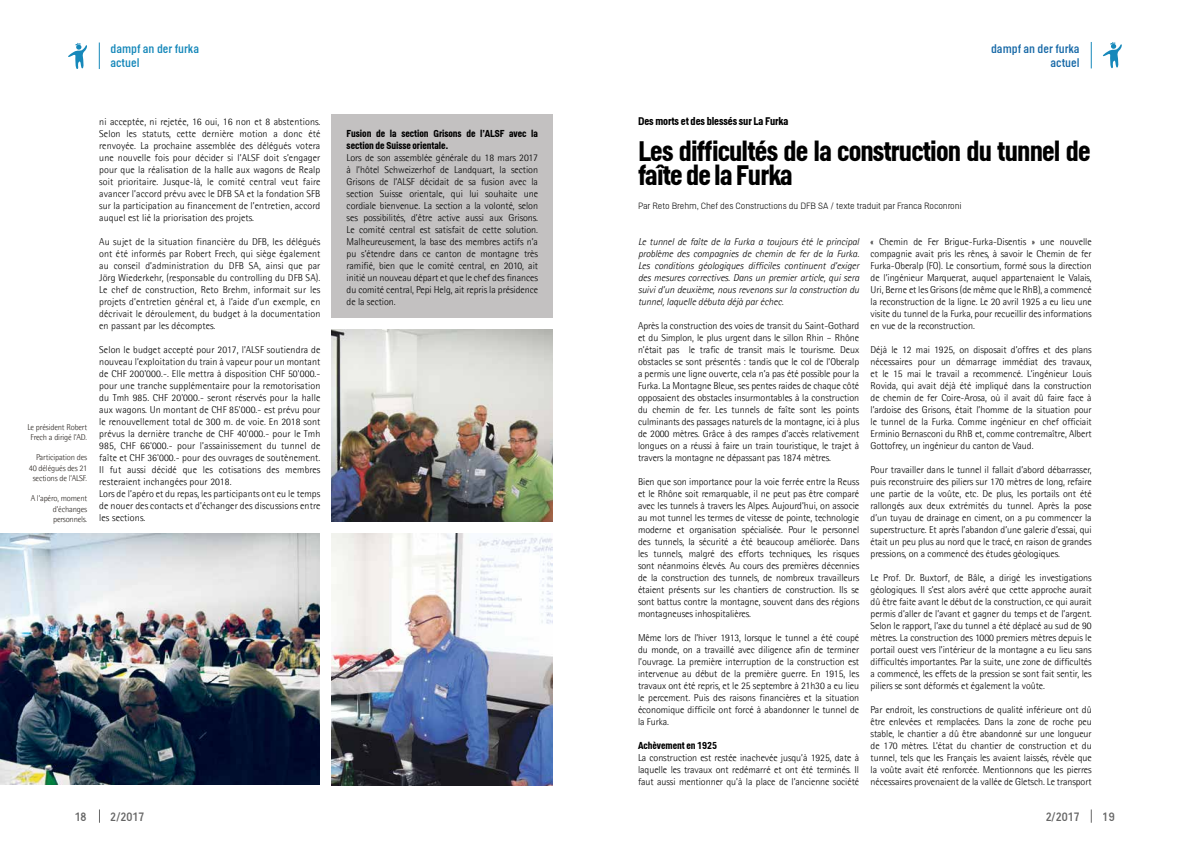
<style>
.page{position:relative;width:1191px;height:842px;background:#fff}
.page>*{position:absolute;margin:0;border:0;box-sizing:border-box;transform-origin:0 0}
.t1{font:700 28px/24px "Helsinki";letter-spacing:-.03em;color:#000}
.t2{font:12px/14.4px "Helsinki";color:#1769a7;text-align:right}
.t3{font:12px/14.4px "Helsinki";color:#1688ba}
.t4{font:12px "Helsinki";color:#000}
.t5{font:700 11px "Helsinki";letter-spacing:-.01em;color:#000}
.t6{font:300 10px/12px "Agfa Rotis Semisans";letter-spacing:.01em;color:#000;text-align:justify}
.t7{font:italic 300 10px/12px "Agfa Rotis Semisans";letter-spacing:-.005em;color:#000;text-align:justify}
.t8{font:700 10px/12px "Helsinki";letter-spacing:-.005em;color:#000}
.t9{font:300 9px "Helsinki";letter-spacing:-.01em;color:#000}
.t10{font:300 8.5px/10.3px "Agfa Rotis Semisans";letter-spacing:-.02em;color:#2e2925;text-align:center}
</style>
<div class="page">
<svg style="left:99px;top:809px;width:1px;height:14px"></svg>
<svg style="left:1090px;top:809px;width:1px;height:14px"></svg>
<svg style="left:1090px;top:42px;width:1px;height:26px"></svg>
<svg style="left:99px;top:43px;width:1px;height:26px"></svg>
<svg style="left:68px;top:43px;width:19px;height:26px"></svg>
<svg style="left:1102px;top:42px;width:20px;height:26px"></svg>
<div style="left:332px;top:114px;width:221px;height:203px;background:#c3c1c1"></div>
<img style="left:332px;top:533px;width:220px;height:252px">
<img style="left:0;top:533px;width:320px;height:251px">
<img style="left:332px;top:329px;width:221px;height:192px">
<p class="t3" style="left:110px;top:41px;width:90px">dampf an der furka actuel</p>
<p class="t10" style="left:27px;top:421px;width:61px">Le président Robert<br>Frech a dirigé l’AD.</p>
<p class="t10" style="left:29px;top:452px;width:60px;text-align:right">Participation des<br>40 délégués des 21 sections de l’ALSF.</p>
<p class="t10" style="left:53px;top:493px;width:36px;text-align:justify;text-indent:-22px">A l’apéro, moment d’échanges personnels.</p>
<p class="t6" style="left:99px;top:116px;width:223px">ni acceptée, ni rejetée, 16 oui, 16 non et 8 abstentions.<br>Selon les statuts, cette dernière motion a donc été renvoyée. La prochaine assemblée des délégués votera une nouvelle fois pour décider si l’ALSF doit s’engager pour que la réalisation de la halle aux wagons de Realp soit prioritaire. Jusque-là, le comité central veut faire avancer l’accord prévu avec le DFB SA et la fondation SFB sur la participation au financement de l’entretien, accord auquel est lié la priorisation des projets.</p>
<p class="t6" style="left:99px;top:236px;width:223px">Au sujet de la situation financière du DFB, les délégués ont été informés par Robert Frech, qui siège également au conseil d’administration du DFB SA, ainsi que par Jörg Wiederkehr, (responsable du controlling du DFB SA).<br>Le chef de construction, Reto Brehm, informait sur les projets d’entretien général et, à l’aide d’un exemple, en décrivait le déroulement, du budget à la documentation en passant par les décomptes.</p>
<p class="t6" style="left:99px;top:344px;width:223px;text-align:left">Selon le budget accepté pour 2017, l’ALSF soutiendra de nouveau l’exploitation du train à vapeur pour un montant de CHF 200'000.-. Elle mettra à disposition CHF 50'000.- pour une tranche supplémentaire pour la remotorisation du Tmh 985. CHF 20'000.- seront réservés pour la halle aux wagons. Un montant de CHF 85'000.- est prévu pour le renouvellement total de 300 m. de voie. En 2018 sont prévus la dernière tranche de CHF 40'000.- pour le Tmh 985, CHF 66'000.- pour l’assainissement du tunnel de faîte et CHF 36'000.- pour des ouvrages de soutènement.<br>Il fut aussi décidé que les cotisations des membres resteraient inchangées pour 2018.<br>Lors de l’apéro et du repas, les participants ont eu le temps de nouer des contacts et d’échanger des discussions entre les sections.</p>
<p class="t8" style="left:347px;top:128px;width:193px">Fusion de la section Grisons de l’ALSF avec la section de Suisse orientale.</p>
<p class="t6" style="left:347px;top:152px;width:193px">Lors de son assemblée générale du 18 mars 2017 à l’hôtel Schweizerhof de Landquart, la section Grisons de l’ALSF décidait de sa fusion avec la section Suisse orientale, qui lui souhaite une cordiale bienvenue. La section a la volonté, selon ses possibilités, d’être active aussi aux Grisons.<br>Le comité central est satisfait de cette solution.<br>Malheureusement, la base des membres actifs n’a pu s’étendre dans ce canton de montagne très ramifié, bien que le comité central, en 2010, ait initié un nouveau départ et que le chef des finances du comité central, Pepi Helg, ait repris la présidence de la section.</p>
<p class="t2" style="left:991px;top:41px;width:90px">dampf an der furka actuel</p>
<p class="t5" style="left:638px;top:115px;width:152px">Des morts et des blessés sur La Furka</p>
<h1 class="t1" style="left:638px;top:139px;width:454px">Les difficultés de la construction du tunnel de faîte de la Furka</h1>
<p class="t9" style="left:638px;top:201px;width:325px">Par Reto Brehm, Chef des Constructions du DFB SA / texte traduit par Franca Roconroni</p>
<p class="t7" style="left:638px;top:236px;width:223px">Le tunnel de faîte de la Furka a toujours été le principal problème des compagnies de chemin de fer de la Furka.<br>Les conditions géologiques difficiles continuent d’exiger des mesures correctives. Dans un premier article, qui sera suivi d’un deuxième, nous revenons sur la construction du tunnel, laquelle débuta déjà par échec.</p>
<p class="t6" style="left:638px;top:320px;width:223px">Après la construction des voies de transit du Saint-Gothard et du Simplon, le plus urgent dans le sillon Rhin – Rhône n’était pas le trafic de transit mais le tourisme. Deux obstacles se sont présentés : tandis que le col de l’Oberalp a permis une ligne ouverte, cela n’a pas été possible pour la Furka. La Montagne Bleue, ses pentes raides de chaque côté opposaient des obstacles insurmontables à la construction du chemin de fer. Les tunnels de faîte sont les points culminants des passages naturels de la montagne, ici à plus de 2000 mètres. Grâce à des rampes d’accès relativement longues on a réussi à faire un train touristique, le trajet à travers la montagne ne dépassant pas 1874 mètres.</p>
<p class="t6" style="left:638px;top:476px;width:223px">Bien que son importance pour la voie ferrée entre la Reuss et le Rhône soit remarquable, il ne peut pas être comparé avec les tunnels à travers les Alpes. Aujourd’hui, on associe au mot tunnel les termes de vitesse de pointe, technologie moderne et organisation spécialisée. Pour le personnel des tunnels, la sécurité a été beaucoup améliorée. Dans les tunnels, malgré des efforts techniques, les risques sont néanmoins élevés. Au cours des premières décennies de la construction des tunnels, de nombreux travailleurs étaient présents sur les chantiers de construction. Ils se sont battus contre la montagne, souvent dans des régions montagneuses inhospitalières.</p>
<p class="t6" style="left:638px;top:632px;width:223px">Même lors de l’hiver 1913, lorsque le tunnel a été coupé du monde, on a travaillé avec diligence afin de terminer l’ouvrage. La première interruption de la construction est intervenue au début de la première guerre. En 1915, les travaux ont été repris, et le 25 septembre à 21h30 a eu lieu le percement. Puis des raisons financières et la situation économique difficile ont forcé à abandonner le tunnel de la Furka.</p>
<p class="t8" style="left:638px;top:740px;width:81px">Achèvement en 1925</p>
<p class="t6" style="left:638px;top:752px;width:223px">La construction est restée inachevée jusqu’à 1925, date à laquelle les travaux ont redémarré et ont été terminés. Il faut aussi mentionner qu’à la place de l’ancienne société</p>
<p class="t6" style="left:870px;top:236px;width:223px">« Chemin de Fer Brigue-Furka-Disentis » une nouvelle compagnie avait pris les rênes, à savoir le Chemin de fer Furka-Oberalp (FO). Le consortium, formé sous la direction de l’ingénieur Marquerat, auquel appartenaient le Valais, Uri, Berne et les Grisons (de même que le RhB), a commencé la reconstruction de la ligne. Le 20 avril 1925 a eu lieu une visite du tunnel de la Furka, pour recueillir des informations en vue de la reconstruction.</p>
<p class="t6" style="left:870px;top:344px;width:223px">Déjà le 12 mai 1925, on disposait d’offres et des plans nécessaires pour un démarrage immédiat des travaux, et le 15 mai le travail a recommencé. L’ingénieur Louis Rovida, qui avait déjà été impliqué dans la construction de chemin de fer Coire-Arosa, où il avait dû faire face à l’ardoise des Grisons, était l’homme de la situation pour le tunnel de la Furka. Comme ingénieur en chef officiait Erminio Bernasconi du RhB et, comme contremaître, Albert Gottofrey, un ingénieur du canton de Vaud.</p>
<p class="t6" style="left:870px;top:464px;width:223px">Pour travailler dans le tunnel il fallait d’abord débarrasser, puis reconstruire des piliers sur 170 mètres de long, refaire une partie de la voûte, etc. De plus, les portails ont été rallongés aux deux extrémités du tunnel. Après la pose d’un tuyau de drainage en ciment, on a pu commencer la superstructure. Et après l’abandon d’une galerie d’essai, qui était un peu plus au nord que le tracé, en raison de grandes pressions, on a commencé des études géologiques.</p>
<p class="t6" style="left:870px;top:572px;width:223px">Le Prof. Dr. Buxtorf, de Bâle, a dirigé les investigations géologiques. Il s’est alors avéré que cette approche aurait dû être faite avant le début de la construction, ce qui aurait permis d’aller de l’avant et gagner du temps et de l’argent.<br>Selon le rapport, l’axe du tunnel a été déplacé au sud de 90 mètres. La construction des 1000 premiers mètres depuis le portail ouest vers l’intérieur de la montagne a eu lieu sans difficultés importantes. Par la suite, une zone de difficultés a commencé, les effets de la pression se sont fait sentir, les piliers se sont déformés et également la voûte.</p>
<p class="t6" style="left:870px;top:704px;width:223px">Par endroit, les constructions de qualité inférieure ont dû être enlevées et remplacées. Dans la zone de roche peu stable, le chantier a dû être abandonné sur une longueur de 170 mètres. L’état du chantier de construction et du tunnel, tels que les Français les avaient laissés, révèle que la voûte avait été renforcée. Mentionnons que les pierres nécessaires provenaient de la vallée de Gletsch. Le transport</p>
<p class="t4" style="left:75px;top:810px;width:13px">18</p>
<p class="t4" style="left:110px;top:810px;width:36px">2/2017</p>
<p class="t4" style="left:1045px;top:810px;width:36px">2/2017</p>
<p class="t4" style="left:1102px;top:810px;width:13px">19</p>
</div>
